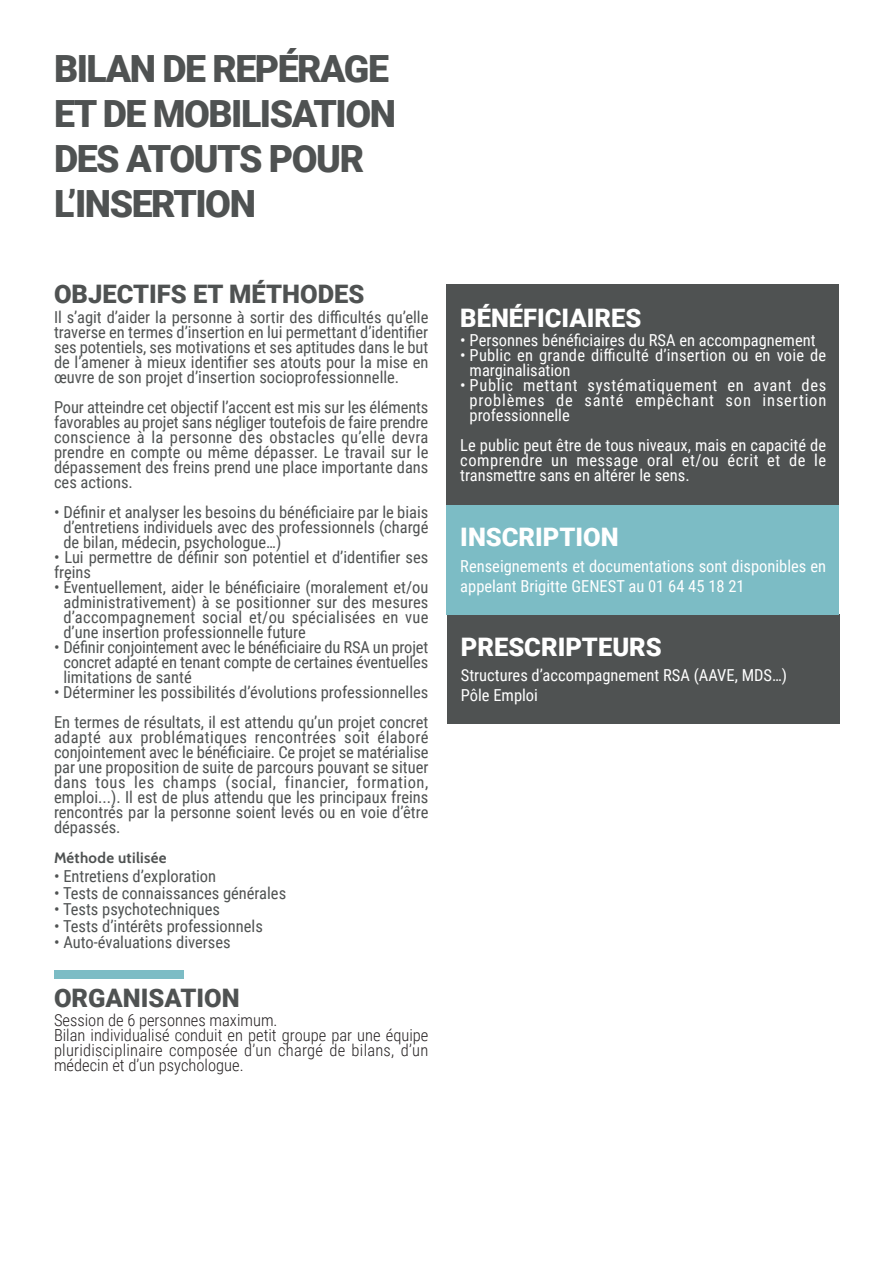
<style>
.page{position:relative;width:893px;height:1263px;background:#fff}
.page>*{position:absolute;margin:0;border:0;box-sizing:border-box;transform-origin:0 0}
.t1{font:900 37.5px/45px "Roboto";letter-spacing:-.04em;color:#4f5252}
.t2{font:900 25.5px "Roboto";color:#fff}
.t3{font:900 25.5px "Roboto";color:#4f5252}
.t4{font:16.5px/15px "Roboto Condensed";color:#4f5252;text-align:justify}
.t5{font:16.5px/15px "Roboto Condensed";color:#fff}
.t6{font:300 16.5px/15px "Roboto Condensed";color:#231f20;text-align:justify}
.t7{font:15px "Cabin";letter-spacing:.02em;color:#4f5252}
.s1{font-weight:500;font-size:30px;color:#fff}
</style>
<div class="page">
<div style="left:446px;top:284px;width:393px;height:221px;background:#4f5252"></div>
<div style="left:447px;top:614px;width:392px;height:110px;background:#4f5252"></div>
<div style="left:446px;top:505px;width:393px;height:109px;background:#7cbcc5"></div>
<div style="left:54px;top:970px;width:129px;height:9px;background:#7cbcc5"></div>
<p class="t1" style="left:54px;top:45px;width:364px">BILAN DE REPÉRAGE<br>ET DE MOBILISATION<br>DES ATOUTS POUR<br>L’INSERTION<span class="s1">PSYCHIQUE</span></p>
<p class="t3" style="left:54px;top:276px;width:312px">OBJECTIFS ET MÉTHODES</p>
<p class="t4" style="left:54px;top:309px;width:376px">Il s’agit d’aider la personne à sortir des difficultés qu’elle traverse en termes d’insertion en lui permettant d’identifier ses potentiels, ses motivations et ses aptitudes dans le but de l’amener à mieux identifier ses atouts pour la mise en œuvre de son projet d’insertion socioprofessionnelle.</p>
<p class="t4" style="left:54px;top:399px;width:376px">Pour atteindre cet objectif l’accent est mis sur les éléments favorables au projet sans négliger toutefois de faire prendre conscience à la personne des obstacles qu’elle devra prendre en compte ou même dépasser. Le travail sur le dépassement des freins prend une place importante dans ces actions.</p>
<p class="t4" style="left:63px;top:504px;width:367px;text-indent:-9px">• Définir et analyser les besoins du bénéficiaire par le biais d’entretiens individuels avec des professionnels (chargé de bilan, médecin, psychologue…)</p>
<p class="t4" style="left:54px;top:549px;width:376px">• Lui permettre de définir son potentiel et d’identifier ses freins</p>
<p class="t4" style="left:63px;top:579px;width:367px;text-indent:-9px">• Éventuellement, aider le bénéficiaire (moralement et/ou administrativement) à se positionner sur des mesures d’accompagnement social et/ou spécialisées en vue d’une insertion professionnelle future</p>
<p class="t4" style="left:63px;top:639px;width:366px;text-indent:-9px">• Définir conjointement avec le bénéficiaire du RSA un projet concret adapté en tenant compte de certaines éventuelles limitations de santé</p>
<p class="t4" style="left:54px;top:684px;width:376px">• Déterminer les possibilités d’évolutions professionnelles</p>
<p class="t4" style="left:54px;top:714px;width:376px">En termes de résultats, il est attendu qu’un projet concret adapté aux problématiques rencontrées soit élaboré conjointement avec le bénéficiaire. Ce projet se matérialise par une proposition de suite de parcours pouvant se situer dans tous les champs (social, financier, formation, emploi...). Il est de plus attendu que les principaux freins rencontrés par la personne soient levés ou en voie d’être dépassés.</p>
<p class="t7" style="left:54px;top:846px;width:114px">Méthode utilisée</p>
<p class="t4" style="left:54px;top:868px;width:164px">• Entretiens d’exploration</p>
<p class="t4" style="left:54px;top:885px;width:234px">• Tests de connaissances générales</p>
<p class="t4" style="left:54px;top:901px;width:167px">• Tests psychotechniques</p>
<p class="t4" style="left:54px;top:918px;width:210px">• Tests d’intérêts professionnels</p>
<p class="t4" style="left:54px;top:934px;width:178px">• Auto-évaluations diverses</p>
<p class="t3" style="left:54px;top:980px;width:187px">ORGANISATION</p>
<p class="t6" style="left:54px;top:1012px;width:225px">Session de 6 personnes maximum.</p>
<p class="t6" style="left:54px;top:1027px;width:376px">Bilan individualisé conduit en petit groupe par une équipe pluridisciplinaire composée d’un chargé de bilans, d’un médecin et d’un psychologue.</p>
<p class="t2" style="left:460px;top:300px;width:183px">BÉNÉFICIAIRES</p>
<p class="t5" style="left:460px;top:332px;width:357px">• Personnes bénéficiaires du RSA en accompagnement</p>
<p class="t5" style="left:470px;top:347px;width:358px;text-indent:-9px">• Public en grande difficulté d’insertion ou en voie de marginalisation</p>
<p class="t5" style="left:470px;top:377px;width:358px;text-align:justify;text-indent:-9px">• Public mettant systématiquement en avant des problèmes de santé empêchant son insertion professionnelle</p>
<p class="t5" style="left:460px;top:437px;width:367px;text-align:justify">Le public peut être de tous niveaux, mais en capacité de comprendre un message oral et/ou écrit et de le transmettre sans en altérer le sens.</p>
<p class="t2" style="left:460px;top:519px;width:160px">INSCRIPTION</p>
<p class="t5" style="left:460px;top:555px;width:367px;line-height:19.8px">Renseignements et documentations sont disponibles en appelant Brigitte GENEST au 01 64 45 18 21</p>
<p class="t2" style="left:461px;top:629px;width:203px">PRESCRIPTEURS</p>
<p class="t5" style="left:461px;top:667px;width:328px">Structures d’accompagnement RSA (AAVE, MDS…)</p>
<p class="t5" style="left:461px;top:687px;width:79px">Pôle Emploi</p>
</div>
